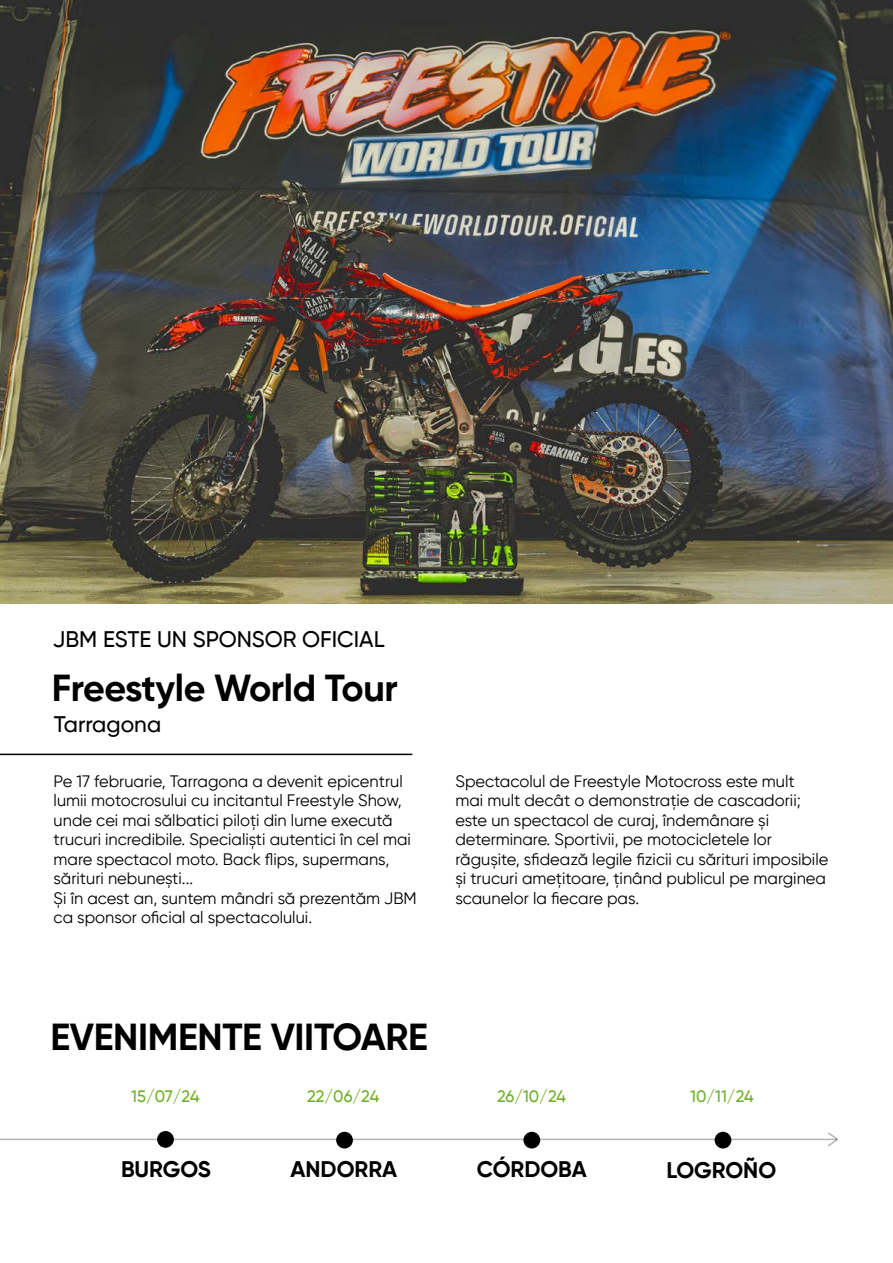
<style>
.page{position:relative;width:893px;height:1263px;background:#fff}
.page>*{position:absolute;margin:0;border:0;box-sizing:border-box;transform-origin:0 0}
.t1{font:700 37.5px "Gilroy";letter-spacing:-.01em;color:#000}
.t2{font:500 22.5px "Gilroy";color:#000}
.t3{font:700 22.5px "Gilroy";color:#000}
.t4{font:16.5px/19.5px "Gilroy";color:#000}
.t5{font:500 16.5px "Gilroy";letter-spacing:-.01em;color:#6db024}
</style>
<div class="page">
<hr style="left:0;top:754px;width:412px;height:1px;background:#000">
<img style="left:0;top:0;width:893px;height:604px">
<hr style="left:0;top:1139px;width:837px;height:1px;background:#000">
<div style="left:157px;top:1131px;width:17px;height:17px;background:#000;border-radius:50%"></div>
<div style="left:336px;top:1132px;width:17px;height:16px;background:#000;border-radius:50%"></div>
<div style="left:523px;top:1132px;width:17px;height:16px;background:#000;border-radius:50%"></div>
<div style="left:715px;top:1132px;width:16px;height:16px;background:#000;border-radius:50%"></div>
<svg style="left:826px;top:1132px;width:12px;height:15px"></svg>
<h2 class="t2" style="left:53px;top:625px;width:333px">JBM ESTE UN SPONSOR OFICIAL</h2>
<h1 class="t1" style="left:52px;top:665px;width:348px">Freestyle World Tour</h1>
<h2 class="t2" style="left:54px;top:710px;width:109px">Tarragona</h2>
<p class="t4" style="left:54px;top:771px;width:365px">Pe 17 februarie, Tarragona a devenit epicentrul lumii motocrosului cu incitantul Freestyle Show, unde cei mai sălbatici piloți din lume execută trucuri incredibile. Specialiști autentici în cel mai mare spectacol moto. Back flips, supermans, sărituri nebunești...<br>Și în acest an, suntem mândri să prezentăm JBM ca sponsor oficial al spectacolului.</p>
<p class="t4" style="left:455px;top:771px;width:374px">Spectacolul de Freestyle Motocross este mult<br>mai mult decât o demonstrație de cascadorii; este un spectacol de curaj, îndemânare și determinare. Sportivii, pe motocicletele lor răgușite, sfidează legile fizicii cu sărituri imposibile și trucuri amețitoare, ținând publicul pe marginea scaunelor la fiecare pas.</p>
<h1 class="t1" style="left:50px;top:1013px;width:379px">EVENIMENTE VIITOARE</h1>
<p class="t5" style="left:131px;top:1086px;width:70px">15/07/24</p>
<p class="t5" style="left:307px;top:1086px;width:74px">22/06/24</p>
<p class="t5" style="left:497px;top:1086px;width:70px">26/10/24</p>
<p class="t5" style="left:690px;top:1086px;width:65px">10/11/24</p>
<h2 class="t3" style="left:121px;top:1155px;width:91px">BURGOS</h2>
<h2 class="t3" style="left:290px;top:1155px;width:108px">ANDORRA</h2>
<h2 class="t3" style="left:477px;top:1155px;width:112px">CÓRDOBA</h2>
<h2 class="t3" style="left:666px;top:1156px;width:111px">LOGROÑO</h2>
</div>
